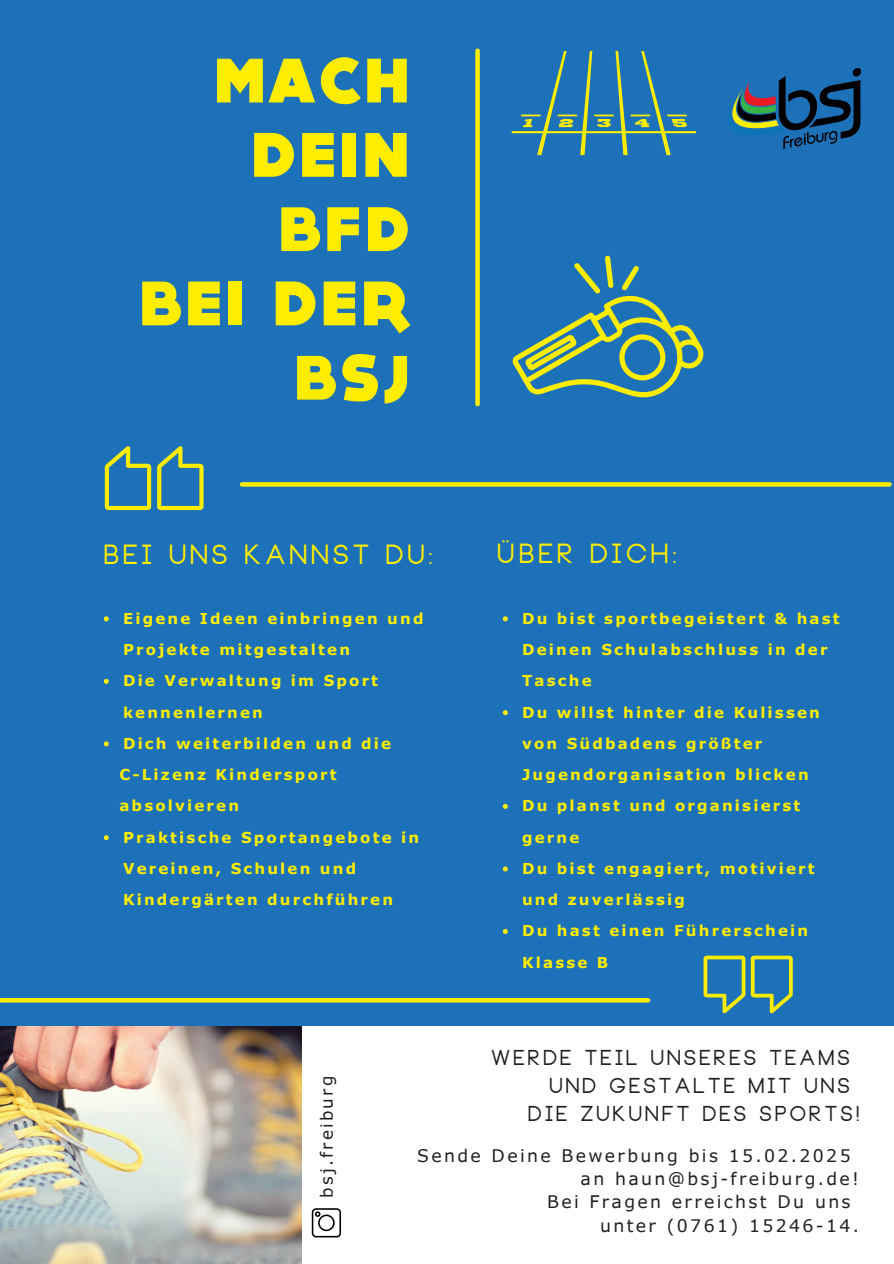
<style>
.page{position:relative;width:894px;height:1264px;background:#fff}
.page>*{position:absolute;margin:0;border:0;box-sizing:border-box;transform-origin:0 0}
.t1{font:800 63px/74.2px "DOCK11";letter-spacing:.065em;color:#ffed00;text-align:right}
.t2{font:700 27px "Neou";letter-spacing:.135em;color:#ffed00}
.t3{font:700 21px "Neou";letter-spacing:.135em;color:#231f20}
.t4{font:17.4px "Verdana Pro";letter-spacing:.135em;color:#231f20}
.t5{font:16.8px "Verdana Pro";letter-spacing:.135em;color:#231f20}
.t6{font:700 15px/31.2px "Verdana Pro";letter-spacing:.145em;color:#ffed00}
</style>
<div class="page">
<div style="left:0;top:0;width:893px;height:1263px;background:#1d71b8"></div>
<svg style="left:475px;top:51px;width:4px;height:353px"></svg>
<svg style="left:242px;top:482px;width:647px;height:4px;background:#f5e708"></svg>
<hr style="left:1px;top:998px;width:647px;height:4px;background:#ffed00">
<svg style="left:157px;top:446px;width:46px;height:64px"></svg>
<svg style="left:105px;top:446px;width:46px;height:64px"></svg>
<svg style="left:703px;top:955px;width:89px;height:58px"></svg>
<img style="left:0;top:1026px;width:302px;height:237px">
<div style="left:302px;top:1026px;width:591px;height:237px;background:#fff"></div>
<img style="left:728px;top:69px;width:132px;height:80px">
<svg style="left:511px;top:51px;width:185px;height:104px"></svg>
<svg style="left:512px;top:255px;width:191px;height:143px"></svg>
<svg style="left:104px;top:616px;width:5px;height:5px"></svg>
<svg style="left:104px;top:679px;width:5px;height:5px"></svg>
<svg style="left:104px;top:741px;width:5px;height:5px"></svg>
<svg style="left:104px;top:835px;width:5px;height:5px"></svg>
<svg style="left:502px;top:616px;width:5px;height:5px"></svg>
<svg style="left:502px;top:710px;width:5px;height:5px"></svg>
<svg style="left:502px;top:804px;width:5px;height:5px"></svg>
<svg style="left:502px;top:866px;width:5px;height:5px"></svg>
<svg style="left:502px;top:929px;width:5px;height:5px"></svg>
<svg style="left:312px;top:1208px;width:29px;height:29px"></svg>
<p class="t1" style="left:140px;top:47px;width:271px">MACH<br>DEIN<br>BFD<br>BEI DER<br>BSJ</p>
<p class="t2" style="left:105px;top:544px;width:331px">BEI UNS KANNST DU:</p>
<h2 class="t6" style="left:123px;top:602px;width:302px">Eigene Ideen einbringen und<br>Projekte mitgestalten</h2>
<h2 class="t6" style="left:123px;top:664px;width:256px">Die Verwaltung im Sport kennenlernen</h2>
<p class="t6" style="left:123px;top:727px;width:270px">Dich weiterbilden und die</p>
<p class="t6" style="left:119px;top:758px;width:218px">C-Lizenz Kindersport absolvieren</p>
<p class="t6" style="left:123px;top:821px;width:297px">Praktische Sportangebote in<br>Vereinen, Schulen und<br>Kindergärten durchführen</p>
<h5 class="t2" style="left:498px;top:544px;width:182px">ÜBER DICH:</h5>
<p class="t6" style="left:522px;top:602px;width:319px">Du bist sportbegeistert &amp; hast<br>Deinen Schulabschluss in der<br>Tasche</p>
<p class="t6" style="left:522px;top:696px;width:299px">Du willst hinter die Kulissen von Südbadens größter<br>Jugendorganisation blicken</p>
<p class="t6" style="left:522px;top:789px;width:280px">Du planst und organisierst gerne</p>
<p class="t6" style="left:522px;top:852px;width:294px">Du bist engagiert, motiviert und zuverlässig</p>
<p class="t6" style="left:522px;top:914px;width:287px">Du hast einen Führerschein<br>Klasse B</p>
<p class="t5" style="left:316px;top:1198px;width:124px;rotate:-90deg">bsj.freiburg</p>
<p class="t3" style="left:492px;top:1049px;width:360px">WERDE TEIL UNSERES TEAMS</p>
<p class="t3" style="left:550px;top:1077px;width:302px">UND GESTALTE MIT UNS</p>
<p class="t3" style="left:528px;top:1105px;width:333px">DIE ZUKUNFT DES SPORTS!</p>
<p class="t4" style="left:417px;top:1144px;width:435px">Sende Deine Bewerbung bis 15.02.2025</p>
<p class="t4" style="left:580px;top:1167px;width:280px">an haun@bsj-freiburg.de!</p>
<p class="t4" style="left:547px;top:1190px;width:305px">Bei Fragen erreichst Du uns</p>
<p class="t4" style="left:600px;top:1213px;width:260px">unter (0761) 15246-14.</p>
</div>
